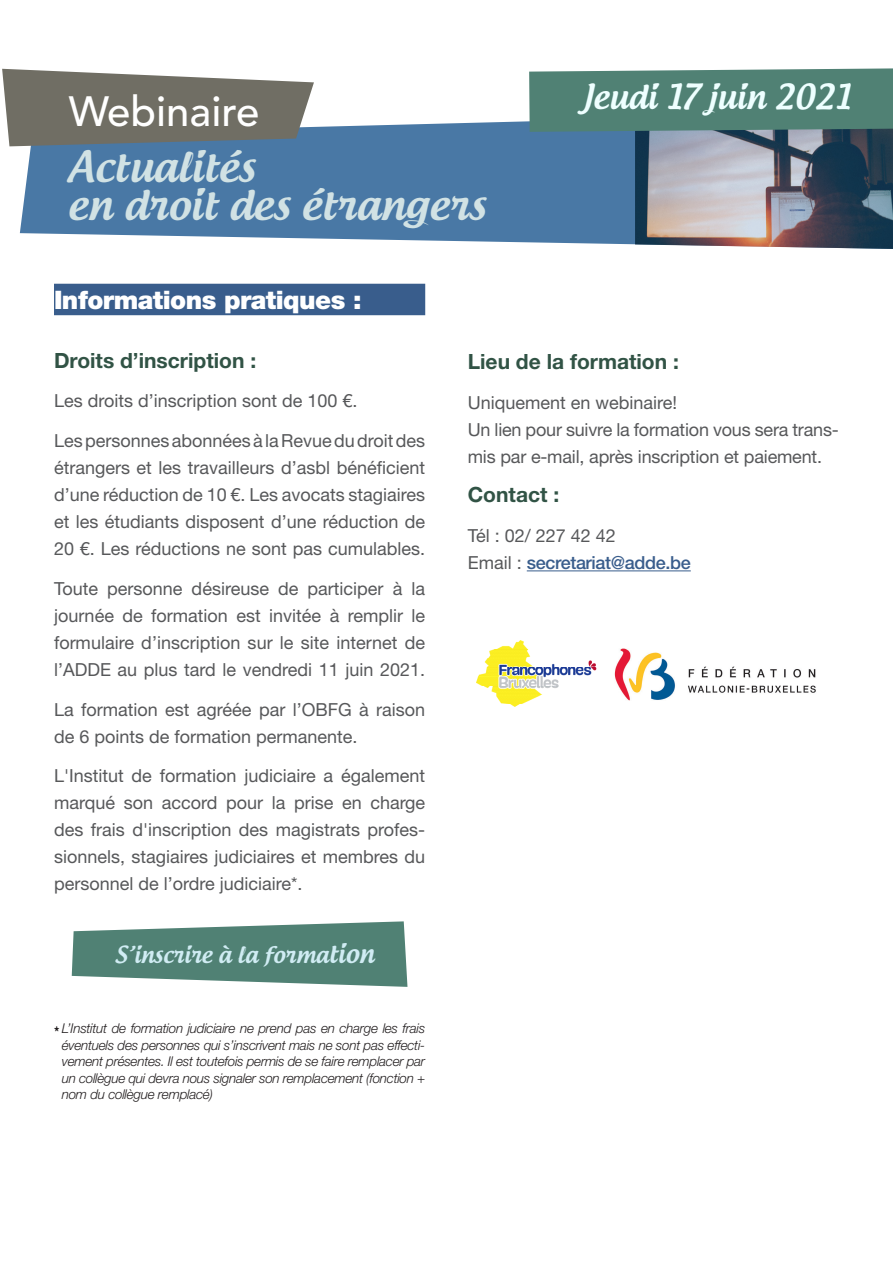
<style>
.page{position:relative;width:893px;height:1263px;background:#fff}
.page>*{position:absolute;margin:0;border:0;box-sizing:border-box;transform-origin:0 0}
.t1{font:500 42px "Avenir LT Std";color:#fff}
.t2{font:500 40.95px/37.5px "Androgyne";color:#d1e2e4}
.t3{font:500 33px "Androgyne";color:#eff}
.titre{font:900 25.5px "Helvetica Neue LT Std";letter-spacing:-.02em;color:#fff}
.date{font:500 22.5px "Androgyne";color:#d0ecf3}
.date-2{font:700 21px "Helvetica Neue LT Std";color:#315345}
.date-3{font:18px/27px "Helvetica Neue LT Std";color:#57585a;text-align:justify}
.t4{font:500 18px "Helvetica Neue LT Std";letter-spacing:-.02em;color:#395d8c}
.date-4{font:italic 300 13.5px/16.5px "Helvetica Neue LT Std";letter-spacing:-.02em;color:#231f20;text-align:justify}
.s1{font-size:25.5px}
.s2{font-family:"Berlin Sans FB";font-weight:400;font-style:normal;font-size:15px}
.s3{font-weight:400;color:#57585a}
</style>
<div class="page">
<svg style="left:20px;top:121px;width:615px;height:124px;background:#5681ab"></svg>
<img style="left:635px;top:132px;width:258px;height:117px">
<svg style="left:529px;top:68px;width:364px;height:64px;background:#558478"></svg>
<svg style="left:2px;top:69px;width:312px;height:77px;background:#7e7f79"></svg>
<div style="left:54px;top:284px;width:371px;height:31px;background:#395d8c"></div>
<svg style="left:72px;top:921px;width:335px;height:66px"></svg>
<hr style="left:527px;top:570px;width:164px;height:1px;background:#395d8c">
<img style="left:476px;top:640px;width:121px;height:67px">
<img style="left:614px;top:648px;width:202px;height:53px">
<p class="t1" style="left:69px;top:87px;width:192px">Webinaire</p>
<p class="t3" style="left:582px;top:76px;width:271px">Jeudi 17 juin 2021</p>
<p class="t2" style="left:68px;top:148px;width:419px">Actualités<br>en droit des étrangers</p>
<p class="titre" style="left:54px;top:285px;width:309px">Informations pratiques :</p>
<p class="date-2" style="left:54px;top:347px;width:204px">Droits d’inscription :</p>
<p class="date-3" style="left:54px;top:387px;width:305px">Les droits d’inscription sont de 100 €.</p>
<p class="date-3" style="left:54px;top:427px;width:373px">Les personnes abonnées à la Revue du droit des étrangers et les travailleurs d’asbl bénéficient d’une réduction de 10 €. Les avocats stagiaires et les étudiants disposent d’une réduction de 20 €. Les réductions ne sont pas cumulables.</p>
<p class="date-3" style="left:54px;top:575px;width:373px">Toute personne désireuse de participer à la journée de formation est invitée à remplir le formulaire d’inscription sur le site internet de l’ADDE au plus tard le vendredi 11 juin 2021.</p>
<p class="date-3" style="left:54px;top:695px;width:373px">La formation est agréée par l’OBFG à raison de 6 points de formation permanente.</p>
<p class="date-3" style="left:54px;top:762px;width:373px">L'Institut de formation judiciaire a également marqué son accord pour la prise en charge des frais d'inscription des magistrats profes&shy;sionnels, stagiaires judiciaires et membres du personnel de l’ordre judiciaire*.</p>
<p class="date" style="left:115px;top:940px;width:261px">S’inscrire à la forma<span class="s1">tion</span></p>
<p class="date-4" style="left:62px;top:1020px;width:365px;text-indent:-8px"><span class="s2">*</span> L’Institut de formation judiciaire ne prend pas en charge les frais éventuels des personnes qui s’inscrivent mais ne sont pas effecti&shy;vement présentes. Il est toutefois permis de se faire remplacer par un collègue qui devra nous signaler son remplacement (fonction + nom du collègue remplacé)</p>
<p class="date-2" style="left:468px;top:348px;width:213px">Lieu de la formation :</p>
<p class="date-3" style="left:468px;top:388px;width:211px">Uniquement en webinaire!</p>
<p class="date-3" style="left:468px;top:415px;width:373px">Un lien pour suivre la formation vous sera trans&shy;mis par e-mail, après inscription et paiement.</p>
<p class="date-2" style="left:468px;top:482px;width:93px">Contact :</p>
<p class="date-3" style="left:468px;top:522px;width:150px">Tél : 02/ 227 42 42</p>
<p class="t4" style="left:468px;top:552px;width:225px"><span class="s3">Email :</span> secretariat@adde.be</p>
</div>
